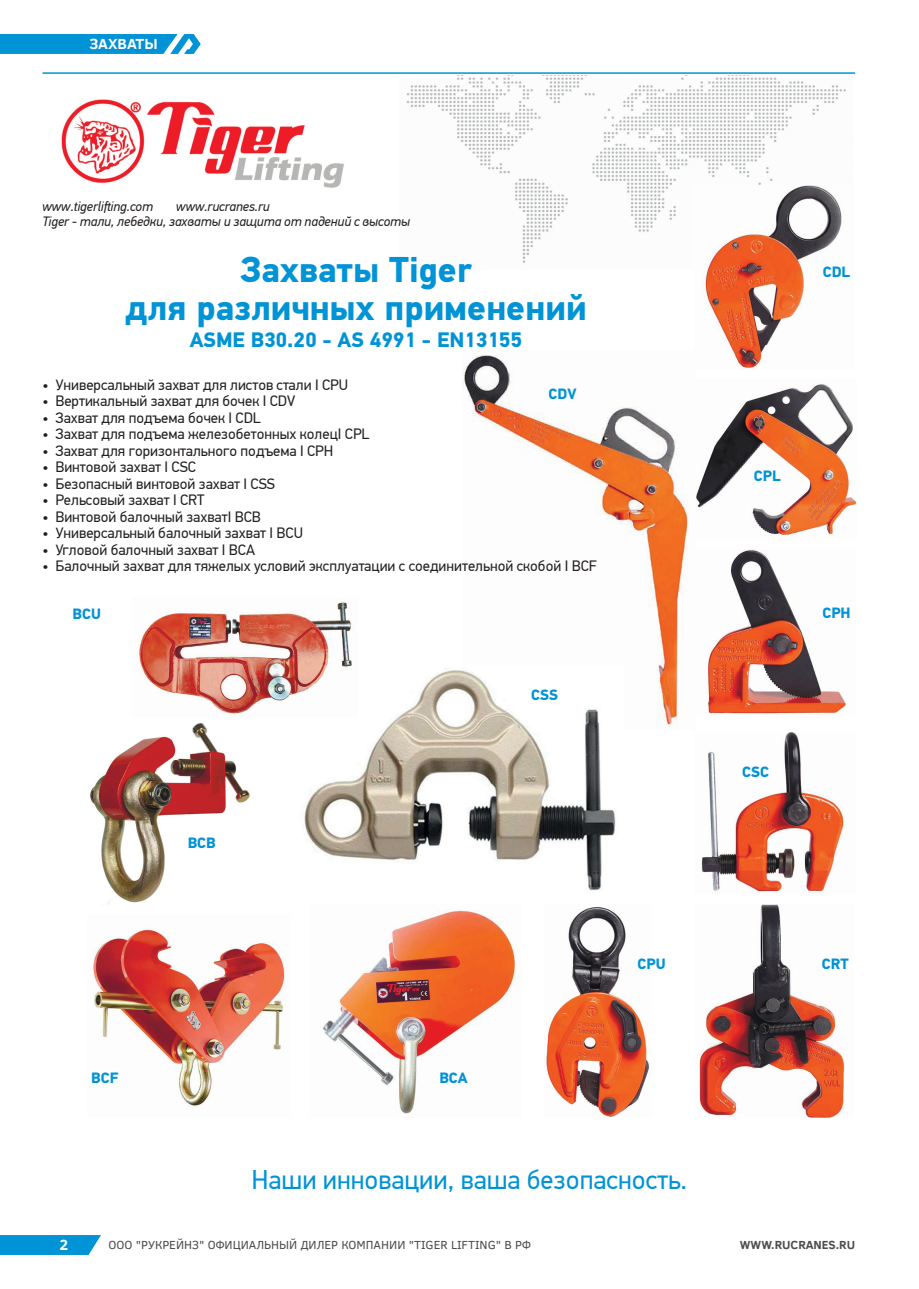
<style>
.page{position:relative;width:919px;height:1289px;background:#fff}
.page>*{position:absolute;margin:0;border:0;box-sizing:border-box;transform-origin:0 0}
.t1{font:700 36px "PF Din Text Pro";color:#0093d6}
.t2{font:27px "PF Din Text Pro";color:#0093d6}
.t3{font:700 21px "PF Din Text Pro";color:#0093d6}
.t4{font:15px "PF Din Text Pro";color:#231f20}
.t5{font:700 15px "PF Din Text Pro";color:#0093d6}
.t6{font:700 15px "Clear Sans";color:#fff}
.t7{font:italic 13.5px/15px "PF Din Text Pro";letter-spacing:-.01em;color:#231f20;text-align:center}
.t8{font:12px "Clear Sans";color:#4b4c4d}
.t9{font:700 12px "Clear Sans";color:#4b4c4d}
</style>
<div class="page">
<svg style="left:0;top:1235px;width:101px;height:19px;background:#0f99d8"></svg>
<hr style="left:43px;top:72px;width:812px;height:2px;background:#0093d6">
<svg style="left:0;top:34px;width:201px;height:20px;background:#149bd9"></svg>
<img style="left:61px;top:77px;width:785px;height:186px">
<img style="left:462px;top:355px;width:226px;height:372px">
<img style="left:303px;top:665px;width:320px;height:226px">
<img style="left:93px;top:928px;width:192px;height:179px">
<img style="left:546px;top:907px;width:104px;height:210px">
<img style="left:707px;top:549px;width:139px;height:165px">
<img style="left:701px;top:733px;width:143px;height:159px">
<img style="left:694px;top:186px;width:152px;height:183px">
<img style="left:696px;top:384px;width:160px;height:152px">
<img style="left:699px;top:904px;width:146px;height:213px">
<img style="left:90px;top:723px;width:160px;height:181px">
<img style="left:323px;top:910px;width:193px;height:204px">
<img style="left:139px;top:602px;width:218px;height:115px">
<p class="t6" style="left:89px;top:33px;width:70px">ЗАХВАТЫ</p>
<p class="t7" style="left:43px;top:199px;width:112px">www.tigerlifting.com</p>
<p class="t7" style="left:43px;top:199px;width:369px">www.rucranes.ru<br>Tiger - тали, лебедки, захваты и защита от падений с высоты</p>
<p class="t1" style="left:240px;top:248px;width:234px">Захваты Tiger</p>
<p class="t1" style="left:125px;top:285px;width:462px">для различных применений</p>
<p class="t3" style="left:190px;top:327px;width:334px">ASME B30.20 - AS 4991 - EN13155</p>
<p class="t4" style="left:43px;top:376px;width:307px">• Универсальный захват для листов стали I CPU</p>
<p class="t4" style="left:43px;top:392px;width:254px">• Вертикальный захват для бочек I CDV</p>
<p class="t4" style="left:43px;top:409px;width:220px">• Захват для подъема бочек I CDL</p>
<p class="t4" style="left:43px;top:425px;width:329px">• Захват для подъема железобетонных колецI CPL</p>
<p class="t4" style="left:43px;top:442px;width:292px">• Захват для горизонтального подъема I CPH</p>
<p class="t4" style="left:43px;top:458px;width:155px">• Винтовой захват I CSC</p>
<p class="t4" style="left:43px;top:475px;width:234px">• Безопасный винтовой захват I CSS</p>
<p class="t4" style="left:43px;top:491px;width:163px">• Рельсовый захват I CRT</p>
<p class="t4" style="left:43px;top:508px;width:220px">• Винтовой балочный захватI BCB</p>
<p class="t4" style="left:43px;top:524px;width:262px">• Универсальный балочный захват I BCU</p>
<p class="t4" style="left:43px;top:541px;width:214px">• Угловой балочный захват I BCA</p>
<p class="t4" style="left:43px;top:557px;width:555px">• Балочный захват для тяжелых условий эксплуатации с соединительной скобой I BCF</p>
<p class="t5" style="left:548px;top:385px;width:29px">CDV</p>
<p class="t5" style="left:72px;top:604px;width:30px">BCU</p>
<p class="t5" style="left:188px;top:834px;width:30px">BCB</p>
<p class="t5" style="left:531px;top:686px;width:28px">CSS</p>
<p class="t5" style="left:822px;top:262px;width:29px">CDL</p>
<p class="t5" style="left:753px;top:466px;width:28px">CPL</p>
<p class="t5" style="left:822px;top:604px;width:30px">CPH</p>
<p class="t5" style="left:742px;top:762px;width:28px">CSC</p>
<p class="t5" style="left:91px;top:1068px;width:29px">BCF</p>
<p class="t5" style="left:439px;top:1068px;width:30px">BCA</p>
<p class="t5" style="left:637px;top:954px;width:29px">CPU</p>
<p class="t5" style="left:821px;top:954px;width:29px">CRT</p>
<p class="t2" style="left:251px;top:1163px;width:437px">Наши инновации, ваша безопасность.</p>
<p class="t6" style="left:60px;top:1234px;width:10px">2</p>
<p class="t8" style="left:108px;top:1237px;width:424px">ООО "РУКРЕЙНЗ" ОФИЦИАЛЬНЫЙ ДИЛЕР КОМПАНИИ "TIGER LIFTING" В РФ</p>
<p class="t9" style="left:739px;top:1236px;width:117px">WWW.RUCRANES.RU</p>
</div>
